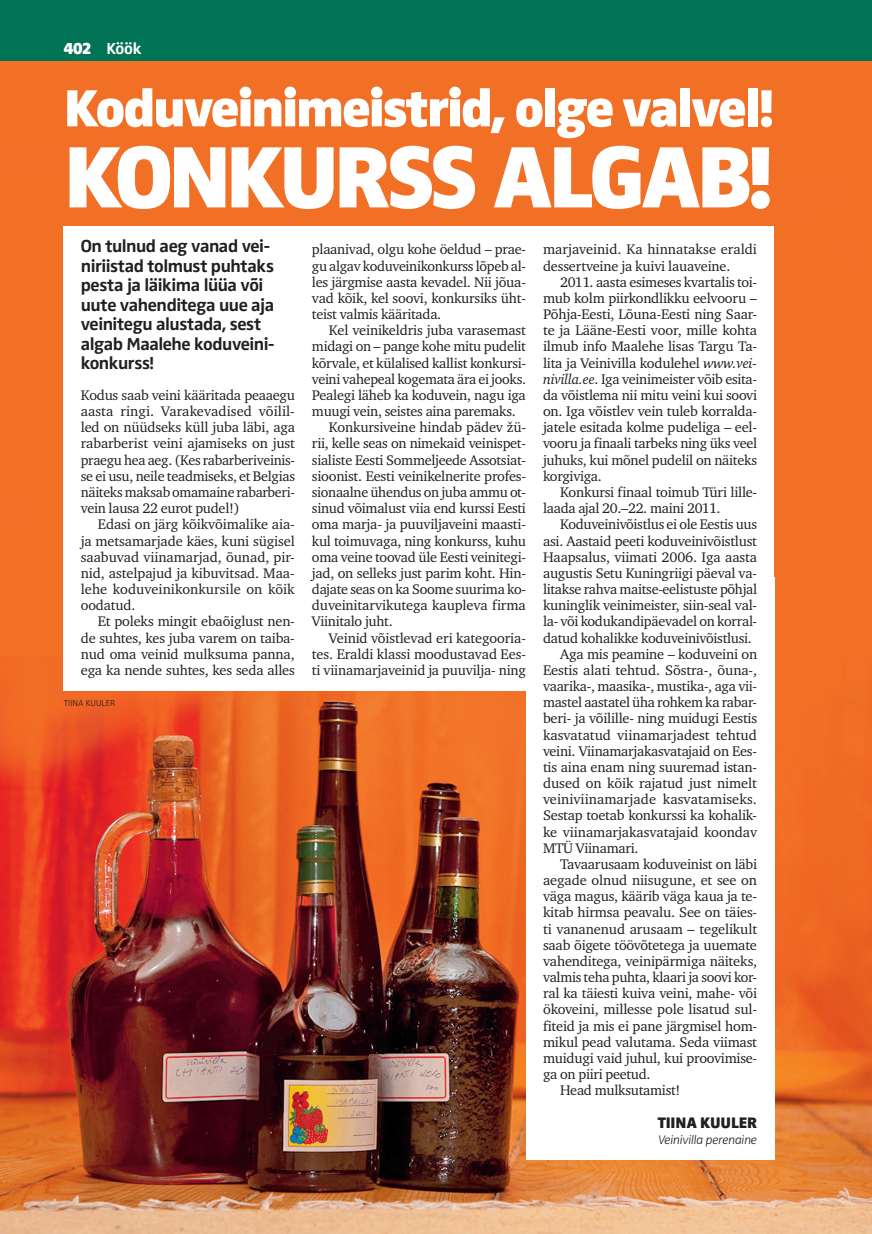
<style>
.page{position:relative;width:872px;height:1234px;background:#fff}
.page>*{position:absolute;margin:0;border:0;box-sizing:border-box;transform-origin:0 0}
.t1{font:900 90px "Zwo Pro";letter-spacing:-.055em;color:#fff}
.t2{font:900 54px "Zwo Pro";letter-spacing:-.04em;color:#fff}
.t3{font:700 18px/19.5px "Zwo Pro";letter-spacing:-.025em;color:#231f20}
.t4{font:700 16.5px "Zwo Pro";color:#fff}
.t5{font:900 15.75px "Zwo Pro";letter-spacing:-.01em;color:#231f20}
.t6{font:14.25px/16.2px "Charter ITC";letter-spacing:-.02em;color:#231f20;text-align:justify}
.t7{font:14.25px "Charter ITC";letter-spacing:.005em;color:#231f20}
.t8{font:14.25px "Charter ITC";color:#231f20}
.t9{font:italic 300 12.75px "Zwo Pro";letter-spacing:-.02em;color:#231f20}
.t10{font:300 9px "Zwo Pro";color:#231f20}
.s1{font-weight:900}
.s2{font-style:italic}
</style>
<div class="page">
<img style="left:0;top:60px;width:872px;height:1173px">
<div style="left:0;top:0;width:872px;height:60px;background:#007255"></div>
<div style="left:64px;top:226px;width:710px;height:465px;background:#fff"></div>
<div style="left:526px;top:577px;width:248px;height:582px;background:#fff"></div>
<p class="t4" style="left:64px;top:39px;width:79px"><span class="s1">402</span> Köök</p>
<h2 class="t2" style="left:64px;top:76px;width:712px">Koduveinimeistrid, olge valvel!</h2>
<h1 class="t1" style="left:64px;top:123px;width:711px">KONKURSS ALGAB!</h1>
<p class="t3" style="left:81px;top:237px;width:195px">On tulnud aeg vanad vei&shy;niriistad tolmust puhtaks pesta ja läikima lüüa või uute vahenditega uue aja veinitegu alustada, sest algab Maalehe koduveini&shy;konkurss!</p>
<p class="t6" style="left:81px;top:387px;width:216px">Kodus saab veini kääritada pea-aegu aasta ringi. Varakevadised võilil&shy;led on nüüdseks küll juba läbi, aga rabarberist veini ajamiseks on just praegu hea aeg. (Kes rabarberiveinis&shy;se ei usu, neile teadmiseks, et Belgias näiteks maksab omamaine rabarberi&shy;vein lausa 22 eurot pudel!)</p>
<p class="t6" style="left:81px;top:516px;width:216px;text-indent:17px">Edasi on järg kõikvõimalike aia&shy;ja metsamarjade käes, kuni sügisel saabuvad viinamarjad, õunad, pir&shy;nid, astelpajud ja kibuvitsad. Maa&shy;lehe koduveinikonkursile on kõik oodatud.</p>
<p class="t6" style="left:81px;top:613px;width:216px;text-indent:17px">Et poleks mingit ebaõiglust nen&shy;de suhtes, kes juba varem on taiba&shy;nud oma veinid mulksuma panna, ega ka nende suhtes, kes seda alles</p>
<p class="t6" style="left:312px;top:241px;width:216px">plaanivad, olgu kohe öeldud – prae&shy;gu algav koduveinikonkurss lõpeb al&shy;les järgmise aasta kevadel. Nii jõua&shy;vad kõik, kel soovi, konkursiks üht&shy;teist valmis kääritada.</p>
<p class="t6" style="left:329px;top:322px;width:198px">Kel veinikeldris juba varasemast</p>
<p class="t6" style="left:312px;top:338px;width:216px">midagi on – pange kohe mitu pudelit</p>
<p class="t6" style="left:312px;top:354px;width:216px">kõrvale, et külalised kallist konkursi-</p>
<p class="t6" style="left:312px;top:371px;width:216px">veini vahepeal kogemata ära ei jooks.</p>
<p class="t6" style="left:312px;top:387px;width:215px">Pealegi läheb ka koduvein, nagu iga</p>
<p class="t6" style="left:312px;top:403px;width:205px">muugi vein, seistes aina paremaks.</p>
<p class="t6" style="left:329px;top:419px;width:199px">Konkursiveine hindab pädev žü-</p>
<p class="t6" style="left:312px;top:435px;width:216px">rii, kelle seas on nimekaid veinispet-</p>
<p class="t6" style="left:312px;top:451px;width:216px">sialiste Eesti Sommeljeede Assotsiat-</p>
<p class="t6" style="left:312px;top:467px;width:216px">sioonist. Eesti veinikelnerite profes-</p>
<p class="t6" style="left:312px;top:484px;width:216px">sionaalne ühendus on juba ammu ot-</p>
<p class="t6" style="left:312px;top:500px;width:215px">sinud võimalust viia end kurssi Eesti</p>
<p class="t6" style="left:312px;top:516px;width:216px">oma marja- ja puuviljaveini maasti-</p>
<p class="t6" style="left:312px;top:532px;width:216px">kul toimuvaga, ning konkurss, kuhu</p>
<p class="t6" style="left:312px;top:548px;width:216px">oma veine toovad üle Eesti veinitegi-</p>
<p class="t6" style="left:312px;top:564px;width:216px">jad, on selleks just parim koht. Hin-</p>
<p class="t6" style="left:312px;top:581px;width:216px">dajate seas on ka Soome suurima ko-</p>
<p class="t6" style="left:312px;top:597px;width:215px">duveinitarvikutega kaupleva firma</p>
<p class="t6" style="left:312px;top:613px;width:82px">Viinitalo juht.</p>
<p class="t6" style="left:329px;top:629px;width:199px">Veinid võistlevad eri kategooria-</p>
<p class="t6" style="left:312px;top:645px;width:216px">tes. Eraldi klassi moodustavad Ees-</p>
<p class="t6" style="left:312px;top:661px;width:216px">ti viinamarjaveinid ja puuvilja- ning</p>
<p class="t6" style="left:543px;top:241px;width:215px">marjaveinid. Ka hinnatakse eraldi dessertveine ja kuivi lauaveine.</p>
<p class="t6" style="left:543px;top:274px;width:216px;text-indent:17px">2011. aasta esimeses kvartalis toi&shy;mub kolm piirkondlikku eelvooru – Põhja-Eesti, Lõuna-Eesti ning Saar&shy;te ja Lääne-Eesti voor, mille kohta ilmub info Maalehe lisas Targu Ta&shy;lita ja Veinivilla kodulehel <span class="s2">www.vei&shy;nivilla.ee</span>. Iga veinimeister võib esita&shy;da võistlema nii mitu veini kui soovi on. Iga võistlev vein tuleb korralda&shy;jatele esitada kolme pudeliga – eel&shy;vooru ja finaali tarbeks ning üks veel juhuks, kui mõnel pudelil on näiteks korgiviga.</p>
<p class="t6" style="left:543px;top:484px;width:216px;text-indent:17px">Konkursi finaal toimub Türi lille&shy;laada ajal 20.–22. maini 2011.</p>
<p class="t6" style="left:560px;top:516px;width:198px">Koduveinivõistlus ei ole Eestis uus</p>
<p class="t6" style="left:543px;top:532px;width:215px">asi. Aastaid peeti koduveinivõistlust</p>
<p class="t6" style="left:543px;top:548px;width:215px">Haapsalus, viimati 2006. Iga aasta</p>
<p class="t6" style="left:543px;top:564px;width:216px">augustis Setu Kuningriigi päeval va-</p>
<p class="t6" style="left:543px;top:581px;width:215px">litakse rahva maitse-eelistuste põhjal</p>
<p class="t6" style="left:543px;top:597px;width:216px">kuninglik veinimeister, siin-seal val-</p>
<p class="t6" style="left:543px;top:613px;width:216px">la- või kodukandipäevadel on korral-</p>
<p class="t6" style="left:543px;top:629px;width:210px">datud kohalikke koduveinivõistlusi.</p>
<p class="t6" style="left:560px;top:645px;width:199px">Aga mis peamine – koduveini on</p>
<p class="t6" style="left:543px;top:661px;width:216px">Eestis alati tehtud. Sõstra-, õuna-,</p>
<p class="t6" style="left:543px;top:678px;width:216px">vaarika-, maasika-, mustika-, aga vii-</p>
<p class="t6" style="left:543px;top:694px;width:216px">mastel aastatel üha rohkem ka rabar-</p>
<p class="t6" style="left:543px;top:710px;width:216px">beri- ja võilille- ning muidugi Eestis</p>
<p class="t8" style="left:543px;top:725px;width:215px">kasvatatud viinamarjadest tehtud</p>
<p class="t6" style="left:543px;top:742px;width:216px">veini. Viinamarjakasvatajaid on Ees-</p>
<p class="t6" style="left:543px;top:758px;width:216px">tis aina enam ning suuremad istan-</p>
<p class="t6" style="left:543px;top:774px;width:215px">dused on kõik rajatud just nimelt</p>
<p class="t7" style="left:543px;top:790px;width:215px">veiniviinamarjade kasvatamiseks.</p>
<p class="t6" style="left:543px;top:807px;width:216px">Sestap toetab konkurssi ka kohalik-</p>
<p class="t6" style="left:543px;top:823px;width:216px">ke viinamarjakasvatajaid koondav</p>
<p class="t6" style="left:543px;top:839px;width:97px">MTÜ Viinamari.</p>
<p class="t6" style="left:560px;top:855px;width:199px">Tavaarusaam koduveinist on läbi</p>
<p class="t6" style="left:543px;top:871px;width:216px">aegade olnud niisugune, et see on</p>
<p class="t6" style="left:543px;top:888px;width:216px">väga magus, käärib väga kaua ja te-</p>
<p class="t6" style="left:543px;top:904px;width:216px">kitab hirmsa peavalu. See on täies-</p>
<p class="t6" style="left:543px;top:920px;width:216px">ti vananenud arusaam – tegelikult</p>
<p class="t6" style="left:543px;top:936px;width:215px">saab õigete töövõtetega ja uuemate</p>
<p class="t6" style="left:543px;top:952px;width:216px">vahenditega, veinipärmiga näiteks,</p>
<p class="t6" style="left:543px;top:968px;width:216px">valmis teha puhta, klaari ja soovi kor-</p>
<p class="t6" style="left:543px;top:985px;width:216px">ral ka täiesti kuiva veini, mahe- või</p>
<p class="t6" style="left:543px;top:1001px;width:216px">ökoveini, millesse pole lisatud sul-</p>
<p class="t6" style="left:543px;top:1017px;width:216px">fiteid ja mis ei pane järgmisel hom-</p>
<p class="t6" style="left:543px;top:1033px;width:215px">mikul pead valutama. Seda viimast</p>
<p class="t6" style="left:543px;top:1049px;width:216px">muidugi vaid juhul, kui proovimise-</p>
<p class="t6" style="left:543px;top:1065px;width:109px">ga on piiri peetud.</p>
<p class="t6" style="left:560px;top:1081px;width:122px">Head mulksutamist!</p>
<p class="t5" style="left:657px;top:1112px;width:101px">TIINA KUULER</p>
<p class="t9" style="left:658px;top:1131px;width:101px">Veinivilla perenaine</p>
<p class="t10" style="left:64px;top:697px;width:53px">TIINA KUULER</p>
</div>
